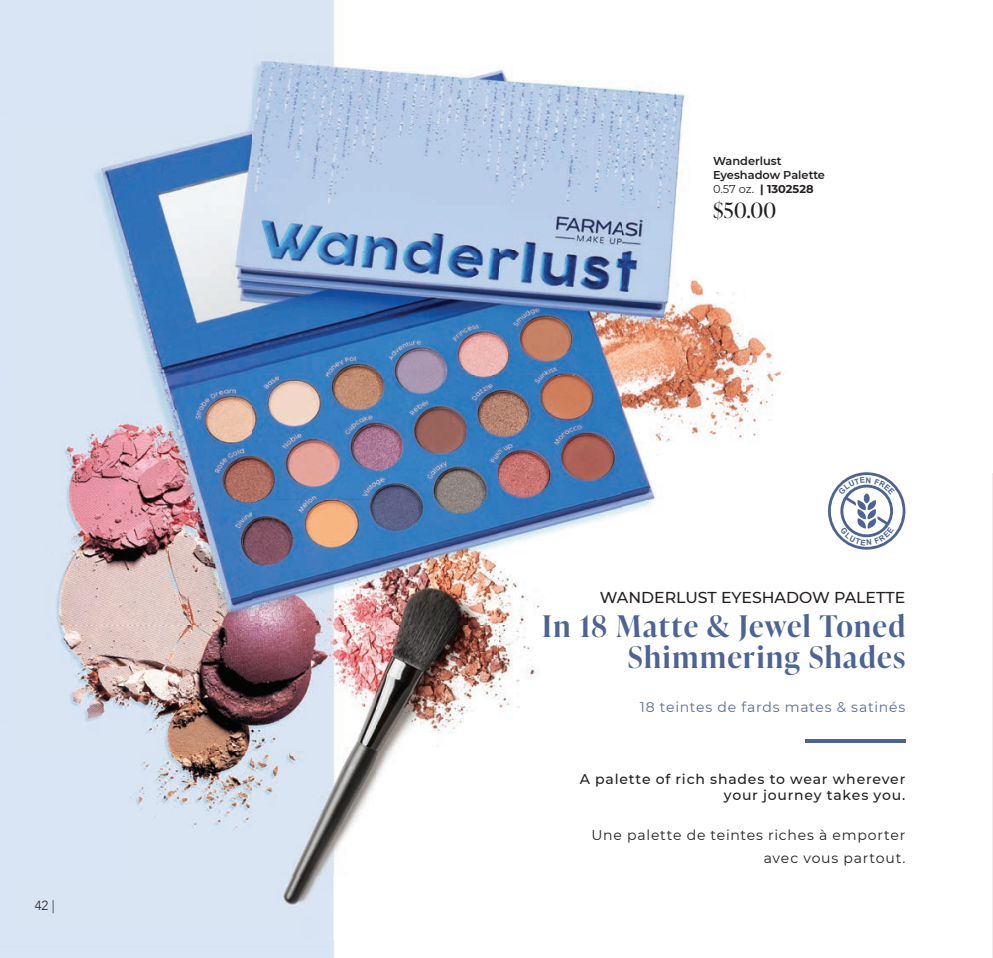
<style>
.page{position:relative;width:993px;height:958px;background:#fff}
.page>*{position:absolute;margin:0;border:0;box-sizing:border-box;transform-origin:0 0}
.t1{font:600 29.75px/31px "Ivy Presto Display";letter-spacing:.045em;color:#4c6393;text-align:right}
.t2{font:21px "Ivy Presto Display";color:#231f20}
.t3{font:500 15.75px "Montserrat";color:#231f20}
.t4{font:500 14px/16.8px "Montserrat";letter-spacing:.055em;color:#231f20;text-align:right}
.t5{font:14px/22.8px "Montserrat";letter-spacing:.055em;color:#231f20;text-align:right}
.t6{font:14px "Montserrat";letter-spacing:.05em;color:#556d98}
.t7{font:300 13.12px "Avenir";color:#231f20}
.t8{font:600 11.38px/13.7px "Montserrat";color:#231f20}
.s1{font-weight:400}
.s2{font-weight:700}
</style>
<div class="page">
<img style="left:7px;top:0;width:899px;height:938px">
<hr style="left:804px;top:739px;width:101px;height:4px;background:#4c6393">
<svg style="left:827px;top:472px;width:78px;height:77px"></svg>
<p class="t7" style="left:35px;top:897px;width:21px">42 |</p>
<p class="t8" style="left:712px;top:154px;width:113px">Wanderlust<br>Eyeshadow Palette<br><span class="s1">0.57 oz.</span> <span class="s2">| 1302528</span></p>
<h2 class="t2" style="left:712px;top:195px;width:65px">$50.00</h2>
<p class="t3" style="left:599px;top:586px;width:307px">WANDERLUST EYESHADOW PALETTE</p>
<h1 class="t1" style="left:542px;top:609px;width:364px">In 18 Matte &amp; Jewel Toned<br>Shimmering Shades</h1>
<p class="t6" style="left:639px;top:697px;width:267px">18 teintes de fards mates &amp; satinés</p>
<p class="t4" style="left:579px;top:769px;width:327px">A palette of rich shades to wear wherever your journey takes you.</p>
<p class="t5" style="left:591px;top:823px;width:315px">Une palette de teintes riches à emporter avec vous partout.</p>
</div>
